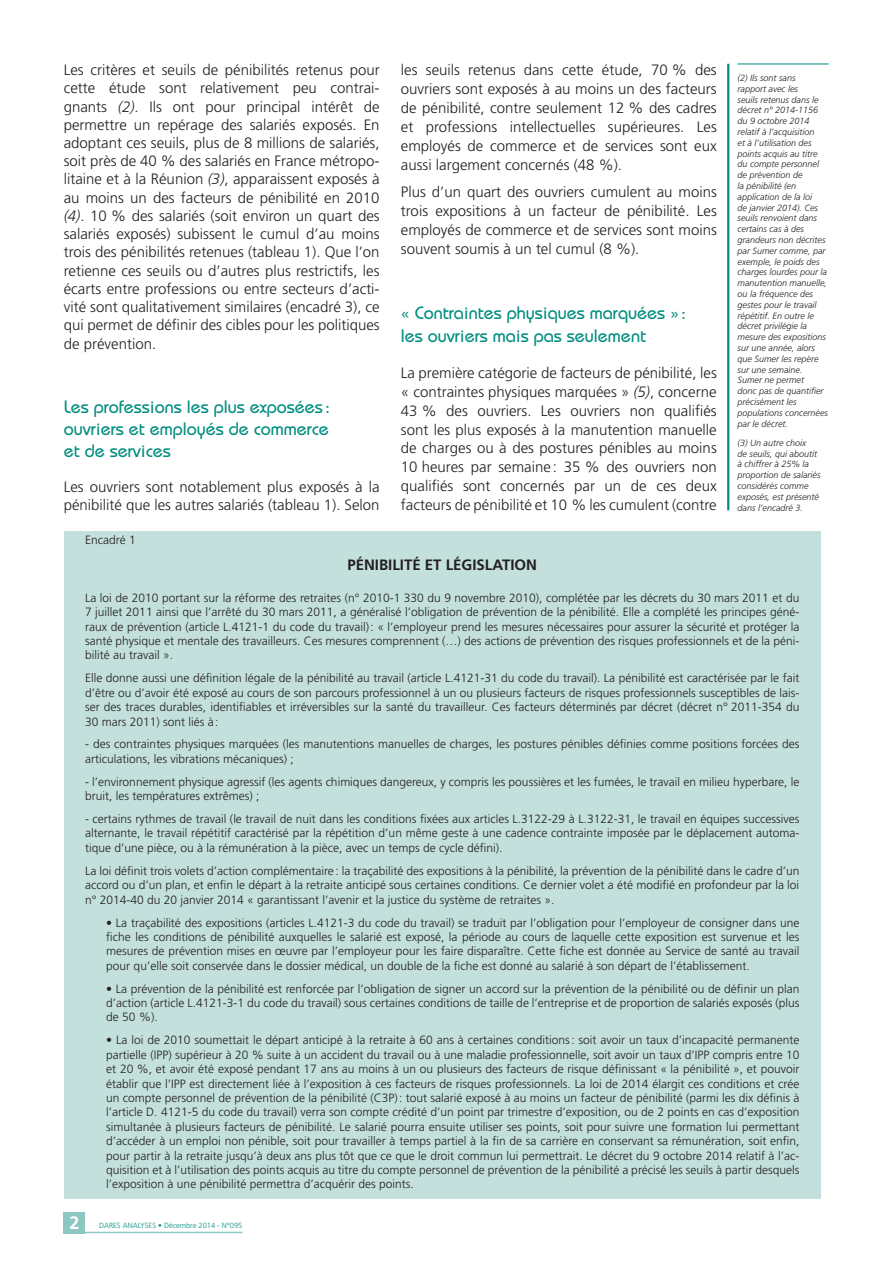
<style>
.page{position:relative;width:893px;height:1263px;background:#fff}
.page>*{position:absolute;margin:0;border:0;box-sizing:border-box;transform-origin:0 0}
.t1{font:500 18px/21.9px "Bauhaus";color:#008e7f;text-align:justify}
.t2{font:700 18px "Frutiger";color:#fff}
.t3{font:300 15px/18.3px "Frutiger";color:#231f20;text-align:justify}
.t4{font:700 15px "Frutiger";color:#231f20}
.t5{font:300 12px/14.4px "Frutiger";color:#231f20;text-align:justify}
.t6{font:italic 300 9px/10.8px "Frutiger";color:#231f20}
.t7{font:300 7.5px "Frutiger";color:#008e7f}
.s1{font-style:italic}
</style>
<div class="page">
<div style="left:64px;top:1212px;width:21px;height:21px;background:#8cc7c2"></div>
<hr style="left:64px;top:1232px;width:178px;height:1px;background:#8cc7c2">
<div style="left:64px;top:531px;width:757px;height:667px;background:#c3e0dd"></div>
<hr style="left:738px;top:64px;width:91px;height:1px;background:#008e7f">
<hr style="left:727px;top:64px;width:2px;height:446px;background:#008e7f">
<p class="t3" style="left:64px;top:61px;width:317px">Les critères et seuils de pénibilités retenus pour cette étude sont relativement peu contrai&shy;gnants <span class="s1">(2)</span>. Ils ont pour principal intérêt de permettre un repérage des salariés exposés. En adoptant ces seuils, plus de 8 millions de salariés, soit près de 40 % des salariés en France métropo&shy;litaine et à la Réunion <span class="s1">(3)</span>, apparaissent exposés à au moins un des facteurs de pénibilité en 2010 <span class="s1">(4)</span>. 10 % des salariés (soit environ un quart des salariés exposés) subissent le cumul d’au moins trois des pénibilités retenues (tableau 1). Que l’on retienne ces seuils ou d’autres plus restrictifs, les écarts entre professions ou entre secteurs d’acti&shy;vité sont qualitativement similaires (encadré 3), ce qui permet de définir des cibles pour les politiques de prévention.</p>
<h1 class="t1" style="left:64px;top:396px;width:268px">Les professions les plus exposées : ouvriers et employés de commerce et de services</h1>
<p class="t3" style="left:64px;top:478px;width:317px">Les ouvriers sont notablement plus exposés à la pénibilité que les autres salariés (tableau 1). Selon</p>
<p class="t5" style="left:85px;top:533px;width:52px">Encadré 1</p>
<p class="t3" style="left:401px;top:61px;width:317px;line-height:18.9px">les seuils retenus dans cette étude, 70 % des ouvriers sont exposés à au moins un des facteurs de pénibilité, contre seulement 12 % des cadres et professions intellectuelles supérieures. Les employés de commerce et de services sont eux aussi largement concernés (48 %).</p>
<p class="t3" style="left:401px;top:183px;width:317px;line-height:18.9px">Plus d’un quart des ouvriers cumulent au moins trois expositions à un facteur de pénibilité. Les employés de commerce et de services sont moins souvent soumis à un tel cumul (8 %).</p>
<h1 class="t1" style="left:401px;top:301px;width:287px;line-height:22.5px">« Contraintes physiques marquées » : les ouvriers mais pas seulement</h1>
<p class="t3" style="left:401px;top:363px;width:317px;line-height:18.9px">La première catégorie de facteurs de pénibilité, les « contraintes physiques marquées » <span class="s1">(5)</span>, concerne 43 % des ouvriers. Les ouvriers non qualifiés sont les plus exposés à la manutention manuelle de charges ou à des postures pénibles au moins 10 heures par semaine: 35 % des ouvriers non qualifiés sont concernés par un de ces deux facteurs de pénibilité et 10 % les cumulent (contre</p>
<p class="t6" style="left:738px;top:73px;width:92px">(2) Ils sont sans<br>rapport avec les<br>seuils retenus dans le décret n° 2014-1156 du 9 octobre 2014 relatif à l’acquisition<br>et à l’utilisation des points acquis au titre du compte personnel de prévention de<br>la pénibilité (en application de la loi<br>de janvier 2014). Ces seuils renvoient dans certains cas à des grandeurs non décrites par Sumer comme, par exemple, le poids des charges lourdes pour la manutention manuelle, ou la fréquence des gestes pour le travail répétitif. En outre le décret privilégie la mesure des expositions sur une année, alors que Sumer les repère sur une semaine.<br>Sumer ne permet<br>donc pas de quantifier précisément les populations concernées par le décret.</p>
<p class="t6" style="left:738px;top:437px;width:85px">(3) Un autre choix<br>de seuils, qui aboutit à chiffrer à 25% la proportion de salariés considérés comme exposés, est présenté dans l’encadré 3.</p>
<p class="t4" style="left:347px;top:556px;width:191px">PÉNIBILITÉ ET LÉGISLATION</p>
<p class="t5" style="left:85px;top:591px;width:716px">La loi de 2010 portant sur la réforme des retraites (n° 2010-1 330 du 9 novembre 2010), complétée par les décrets du 30 mars 2011 et du 7 juillet 2011 ainsi que l’arrêté du 30 mars 2011, a généralisé l’obligation de prévention de la pénibilité. Elle a complété les principes géné&shy;raux de prévention (article L.4121-1 du code du travail): « l’employeur prend les mesures nécessaires pour assurer la sécurité et protéger la santé physique et mentale des travailleurs. Ces mesures comprennent (…) des actions de prévention des risques professionnels et de la péni&shy;bilité au travail ».</p>
<p class="t5" style="left:85px;top:671px;width:716px">Elle donne aussi une définition légale de la pénibilité au travail (article L.4121-31 du code du travail). La pénibilité est caractérisée par le fait d’être ou d’avoir été exposé au cours de son parcours professionnel à un ou plusieurs facteurs de risques professionnels susceptibles de lais&shy;ser des traces durables, identifiables et irréversibles sur la santé du travailleur. Ces facteurs déterminés par décret (décret n° 2011-354 du 30 mars 2011) sont liés à :</p>
<p class="t5" style="left:85px;top:737px;width:716px">- des contraintes physiques marquées (les manutentions manuelles de charges, les postures pénibles définies comme positions forcées des articulations, les vibrations mécaniques) ;</p>
<p class="t5" style="left:85px;top:774px;width:716px">- l’environnement physique agressif (les agents chimiques dangereux, y compris les poussières et les fumées, le travail en milieu hyperbare, le bruit, les températures extrêmes) ;</p>
<p class="t5" style="left:85px;top:812px;width:716px">- certains rythmes de travail (le travail de nuit dans les conditions fixées aux articles L.3122-29 à L.3122-31, le travail en équipes successives alternante, le travail répétitif caractérisé par la répétition d’un même geste à une cadence contrainte imposée par le déplacement automa&shy;tique d’une pièce, ou à la rémunération à la pièce, avec un temps de cycle défini).</p>
<p class="t5" style="left:85px;top:864px;width:716px">La loi définit trois volets d’action complémentaire : la traçabilité des expositions à la pénibilité, la prévention de la pénibilité dans le cadre d’un accord ou d’un plan, et enfin le départ à la retraite anticipé sous certaines conditions. Ce dernier volet a été modifié en profondeur par la loi n° 2014-40 du 20 janvier 2014 « garantissant l’avenir et la justice du système de retraites ».</p>
<p class="t5" style="left:106px;top:915px;width:695px">• La traçabilité des expositions (articles L.4121-3 du code du travail) se traduit par l’obligation pour l’employeur de consigner dans une fiche les conditions de pénibilité auxquelles le salarié est exposé, la période au cours de laquelle cette exposition est survenue et les mesures de prévention mises en œuvre par l’employeur pour les faire disparaître. Cette fiche est donnée au Service de santé au travail pour qu’elle soit conservée dans le dossier médical, un double de la fiche est donné au salarié à son départ de l’établissement.</p>
<p class="t5" style="left:106px;top:981px;width:695px">• La prévention de la pénibilité est renforcée par l’obligation de signer un accord sur la prévention de la pénibilité ou de définir un plan d’action (article L.4121-3-1 du code du travail) sous certaines conditions de taille de l’entreprise et de proportion de salariés exposés (plus de 50 %).</p>
<p class="t5" style="left:106px;top:1033px;width:695px">• La loi de 2010 soumettait le départ anticipé à la retraite à 60 ans à certaines conditions: soit avoir un taux d’incapacité permanente partielle (IPP) supérieur à 20 % suite à un accident du travail ou à une maladie professionnelle, soit avoir un taux d’IPP compris entre 10 et 20 %, et avoir été exposé pendant 17 ans au moins à un ou plusieurs des facteurs de risque définissant « la pénibilité », et pouvoir établir que l’IPP est directement liée à l’exposition à ces facteurs de risques professionnels. La loi de 2014 élargit ces conditions et crée un compte personnel de prévention de la pénibilité (C3P): tout salarié exposé à au moins un facteur de pénibilité (parmi les dix définis à l’article D. 4121-5 du code du travail) verra son compte crédité d’un point par trimestre d’exposition, ou de 2 points en cas d’exposition simultanée à plusieurs facteurs de pénibilité. Le salarié pourra ensuite utiliser ses points, soit pour suivre une formation lui permettant d’accéder à un emploi non pénible, soit pour travailler à temps partiel à la fin de sa carrière en conservant sa rémunération, soit enfin, pour partir à la retraite jusqu’à deux ans plus tôt que ce que le droit commun lui permettrait. Le décret du 9 octobre 2014 relatif à l’ac&shy;quisition et à l’utilisation des points acquis au titre du compte personnel de prévention de la pénibilité a précisé les seuils à partir desquels l’exposition à une pénibilité permettra d’acquérir des points.</p>
<h1 class="t2" style="left:69px;top:1212px;width:12px">2</h1>
<p class="t7" style="left:99px;top:1221px;width:145px">DARES ANALYSES • Décembre 2014 - N°095</p>
</div>
